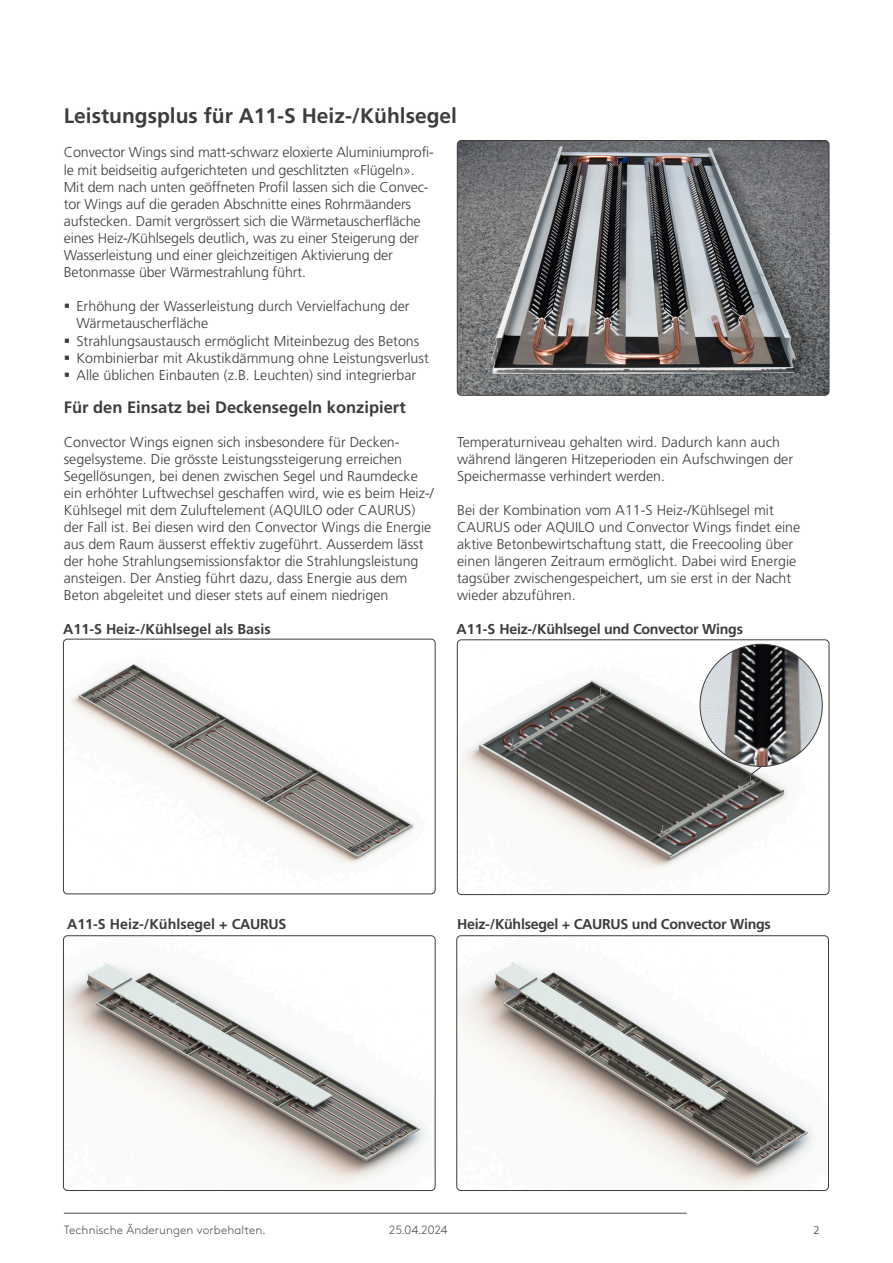
<style>
.page{position:relative;width:893px;height:1263px;background:#fff}
.page>*{position:absolute;margin:0;border:0;box-sizing:border-box;transform-origin:0 0}
.t1{font:700 21px "Frutiger LT Pro";color:#3d3d3c}
.t2{font:700 16.5px "Frutiger LT Pro";color:#3d3d3c}
.t3{font:300 14.25px/17.1px "Frutiger LT Pro";color:#3d3d3c}
.t4{font:700 14.25px "Frutiger LT Pro";letter-spacing:-.02em;color:#3d3d3c}
.t5{font:700 14.25px "Frutiger LT Pro";color:#3d3d3c}
.t6{font:300 12px "Swegon Brown";letter-spacing:.01em;color:#4b4b4a}
.t7{font:300 12px "The Sans B W3";color:#3d3d3c}
</style>
<div class="page">
<hr style="left:64px;top:1213px;width:623px;height:1px;background:#4b4b4a">
<img style="left:457px;top:640px;width:372px;height:254px">
<div style="left:457px;top:640px;width:372px;height:255px;border:1px solid #3d3d3c;border-radius:4px"></div>
<img style="left:457px;top:140px;width:372px;height:255px">
<div style="left:457px;top:140px;width:372px;height:255px;border:1px solid #3d3d3c;border-radius:4px"></div>
<img style="left:63px;top:639px;width:372px;height:255px">
<div style="left:63px;top:639px;width:372px;height:255px;border:1px solid #3d3d3c;border-radius:4px"></div>
<img style="left:65px;top:936px;width:370px;height:254px">
<div style="left:63px;top:935px;width:372px;height:256px;border:1px solid #3d3d3c;border-radius:4px"></div>
<img style="left:457px;top:936px;width:370px;height:254px">
<div style="left:457px;top:935px;width:372px;height:256px;border:1px solid #3d3d3c;border-radius:4px"></div>
<img style="left:700px;top:644px;width:122px;height:122px;border-radius:61px">
<svg style="left:738px;top:766px;width:24px;height:18px"></svg>
<h1 class="t1" style="left:64px;top:103px;width:395px">Leistungsplus für A11-S Heiz-/Kühlsegel</h1>
<p class="t3" style="left:64px;top:144px;width:372px">Convector Wings sind matt-schwarz eloxierte Aluminiumprofi&shy;le mit beidseitig aufgerichteten und geschlitzten «Flügeln».<br>Mit dem nach unten geöffneten Profil lassen sich die Convec&shy;tor Wings auf die geraden Abschnitte eines Rohrmäanders aufstecken. Damit vergrössert sich die Wärmetauscherfläche eines Heiz-/Kühlsegels deutlich, was zu einer Steigerung der Wasserleistung und einer gleichzeitigen Aktivierung der Betonmasse über Wärmestrahlung führt.</p>
<p class="t3" style="left:76px;top:298px;width:354px">Erhöhung der Wasserleistung durch Vervielfachung der Wärmetauscherfläche<br>Strahlungsaustausch ermöglicht Miteinbezug des Betons Kombinierbar mit Akustikdämmung ohne Leistungsverlust Alle üblichen Einbauten (z.B. Leuchten) sind integrierbar</p>
<p class="t2" style="left:64px;top:398px;width:343px">Für den Einsatz bei Deckensegeln konzipiert</p>
<p class="t3" style="left:64px;top:433px;width:372px">Convector Wings eignen sich insbesondere für Decken&shy;segelsysteme. Die grösste Leistungssteigerung erreichen Segellösungen, bei denen zwischen Segel und Raumdecke ein erhöhter Luftwechsel geschaffen wird, wie es beim Heiz-/ Kühlsegel mit dem Zuluftelement (AQUILO oder CAURUS) der Fall ist. Bei diesen wird den Convector Wings die Energie aus dem Raum äusserst effektiv zugeführt. Ausserdem lässt der hohe Strahlungsemissionsfaktor die Strahlungsleistung ansteigen. Der Anstieg führt dazu, dass Energie aus dem Beton abgeleitet und dieser stets auf einem niedrigen</p>
<p class="t3" style="left:457px;top:433px;width:338px">Temperaturniveau gehalten wird. Dadurch kann auch während längeren Hitzeperioden ein Aufschwingen der<br>Speichermasse verhindert werden.</p>
<p class="t3" style="left:457px;top:502px;width:345px">Bei der Kombination vom A11-S Heiz-/Kühlsegel mit CAURUS oder AQUILO und Convector Wings findet eine aktive Betonbewirtschaftung statt, die Freecooling über einen längeren Zeitraum ermöglicht. Dabei wird Energie tagsüber zwischengespeichert, um sie erst in der Nacht wieder abzuführen.</p>
<p class="t5" style="left:63px;top:620px;width:209px">A11-S Heiz-/Kühlsegel als Basis</p>
<p class="t4" style="left:457px;top:620px;width:288px">A11-S Heiz-/Kühlsegel und Convector Wings</p>
<p class="t5" style="left:67px;top:916px;width:221px">A11-S Heiz-/Kühlsegel + CAURUS</p>
<p class="t4" style="left:457px;top:916px;width:315px">Heiz-/Kühlsegel + CAURUS und Convector Wings</p>
<p class="t6" style="left:64px;top:1221px;width:204px">Technische Änderungen vorbehalten.</p>
<p class="t6" style="left:389px;top:1221px;width:60px">25.04.2024</p>
<p class="t7" style="left:813px;top:1222px;width:8px">2</p>
</div>
